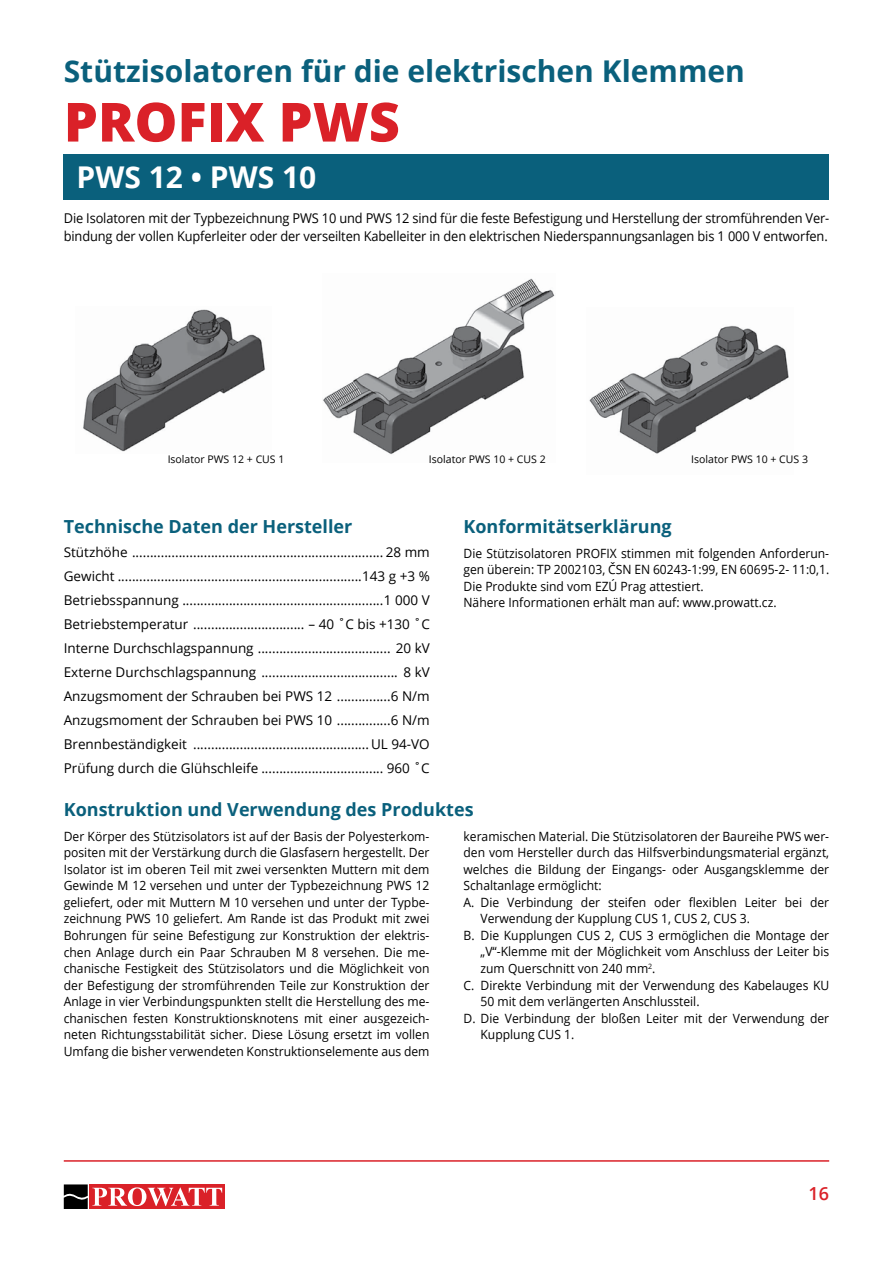
<style>
.page{position:relative;width:893px;height:1263px;background:#fff}
.page>*{position:absolute;margin:0;border:0;box-sizing:border-box;transform-origin:0 0}
.t1{font:800 54px "Open Sans";color:#da2128}
.t2{font:700 30px "Open Sans";color:#0a607c}
.t3{font:700 30px "Open Sans";color:#fff}
.t4{font:700 18px "Open Sans";color:#0a607c}
.t5{font:600 18px "Open Sans";color:#da2128}
.t6{font:13.5px/24px "Open Sans";letter-spacing:-.01em;color:#000;text-align:justify}
.t7{font:13.5px/18px "Open Sans";letter-spacing:-.01em;color:#000;scale:.95 1}
.t8{font:12.75px/16.5px "Open Sans";color:#000;text-align:justify;scale:.95 1}
.t9{font:10.5px "Open Sans";color:#000}
</style>
<div class="page">
<div style="left:89px;top:1184px;width:136px;height:25px;background:#da2128"></div>
<svg style="left:64px;top:1184px;width:158px;height:25px"></svg>
<hr style="left:64px;top:1160px;width:765px;height:2px;background:#da2128">
<div style="left:64px;top:154px;width:765px;height:45px;background:#0a607c"></div>
<img style="left:83px;top:309px;width:182px;height:143px">
<img style="left:323px;top:278px;width:232px;height:177px">
<img style="left:589px;top:325px;width:200px;height:129px">
<h2 class="t2" style="left:64px;top:49px;width:683px">Stützisolatoren für die elektrischen Klemmen</h2>
<h1 class="t1" style="left:64px;top:81px;width:338px">PROFIX PWS</h1>
<h2 class="t3" style="left:77px;top:156px;width:241px">PWS 12 • PWS 10</h2>
<p class="t7" style="left:64px;top:209px;width:807px">Die Isolatoren mit der Typbezeichnung PWS 10 und PWS 12 sind für die feste Befestigung und Herstellung der stromführenden Ver&shy;bindung der vollen Kupferleiter oder der verseilten Kabelleiter in den elektrischen Niederspannungsanlagen bis 1 000 V entworfen.</p>
<p class="t9" style="left:168px;top:452px;width:118px">Isolator PWS 12 + CUS 1</p>
<p class="t9" style="left:429px;top:452px;width:118px">Isolator PWS 10 + CUS 2</p>
<p class="t9" style="left:691px;top:452px;width:118px">Isolator PWS 10 + CUS 3</p>
<h3 class="t4" style="left:64px;top:514px;width:290px">Technische Daten der Hersteller</h3>
<p class="t6" style="left:64px;top:540px;width:368px">Stützhöhe ...................................................................... 28 mm Gewicht ....................................................................143 g +3 % Betriebsspannung ........................................................1 000 V Betriebstemperatur ............................... – 40 ˚C bis +130 ˚C Interne Durchschlagspannung ..................................... 20 kV Externe Durchschlagspannung ...................................... 8 kV Anzugsmoment der Schrauben bei PWS 12 ...............6 N/m Anzugsmoment der Schrauben bei PWS 10 ...............6 N/m Brennbeständigkeit ................................................. UL 94-VO Prüfung durch die Glühschleife .................................. 960 ˚C</p>
<h3 class="t4" style="left:463px;top:514px;width:210px">Konformitätserklärung</h3>
<p class="t8" style="left:463px;top:544px;width:386px;text-align:left">Die Stützisolatoren PROFIX stimmen mit folgenden Anforderun&shy;gen überein: TP 2002103, ČSN EN 60243-1:99, EN 60695-2- 11:0,1.<br>Die Produkte sind vom EZÚ Prag attestiert.<br>Nähere Informationen erhält man auf: www.prowatt.cz.</p>
<h3 class="t4" style="left:64px;top:797px;width:411px">Konstruktion und Verwendung des Produktes</h3>
<p class="t8" style="left:64px;top:828px;width:386px">Der Körper des Stützisolators ist auf der Basis der Polyesterkom&shy;positen mit der Verstärkung durch die Glasfasern hergestellt. Der Isolator ist im oberen Teil mit zwei versenkten Muttern mit dem Gewinde M 12 versehen und unter der Typbezeichnung PWS 12 geliefert, oder mit Muttern M 10 versehen und unter der Typbe&shy;zeichnung PWS 10 geliefert. Am Rande ist das Produkt mit zwei Bohrungen für seine Befestigung zur Konstruktion der elektris&shy;chen Anlage durch ein Paar Schrauben M 8 versehen. Die me&shy;chanische Festigkeit des Stützisolators und die Möglichkeit von der Befestigung der stromführenden Teile zur Konstruktion der Anlage in vier Verbindungspunkten stellt die Herstellung des me&shy;chanischen festen Konstruktionsknotens mit einer ausgezeich&shy;neten Richtungsstabilität sicher. Diese Lösung ersetzt im vollen Umfang die bisher verwendeten Konstruktionselemente aus dem</p>
<p class="t8" style="left:463px;top:828px;width:386px">keramischen Material. Die Stützisolatoren der Baureihe PWS wer-</p>
<p class="t8" style="left:463px;top:844px;width:386px">den vom Hersteller durch das Hilfsverbindungsmaterial ergänzt,</p>
<p class="t8" style="left:463px;top:861px;width:386px">welches die Bildung der Eingangs- oder Ausgangsklemme der</p>
<p class="t8" style="left:463px;top:877px;width:147px">Schaltanlage ermöglicht:</p>
<p class="t8" style="left:463px;top:894px;width:386px">A. Die Verbindung der steifen oder flexiblen Leiter bei der</p>
<p class="t8" style="left:480px;top:910px;width:285px">Verwendung der Kupplung CUS 1, CUS 2, CUS 3.</p>
<p class="t8" style="left:463px;top:927px;width:386px">B. Die Kupplungen CUS 2, CUS 3 ermöglichen die Montage der</p>
<p class="t8" style="left:480px;top:943px;width:369px">„V“-Klemme mit der Möglichkeit vom Anschluss der Leiter bis</p>
<p class="t8" style="left:480px;top:960px;width:186px">zum Querschnitt von 240 mm<sup>2</sup>.</p>
<p class="t8" style="left:463px;top:976px;width:386px">C. Direkte Verbindung mit der Verwendung des Kabelauges KU</p>
<p class="t8" style="left:480px;top:993px;width:232px">50 mit dem verlängerten Anschlussteil.</p>
<p class="t8" style="left:463px;top:1009px;width:386px">D. Die Verbindung der bloßen Leiter mit der Verwendung der</p>
<p class="t8" style="left:480px;top:1026px;width:100px">Kupplung CUS 1.</p>
<h3 class="t5" style="left:809px;top:1181px;width:22px">16</h3>
</div>
